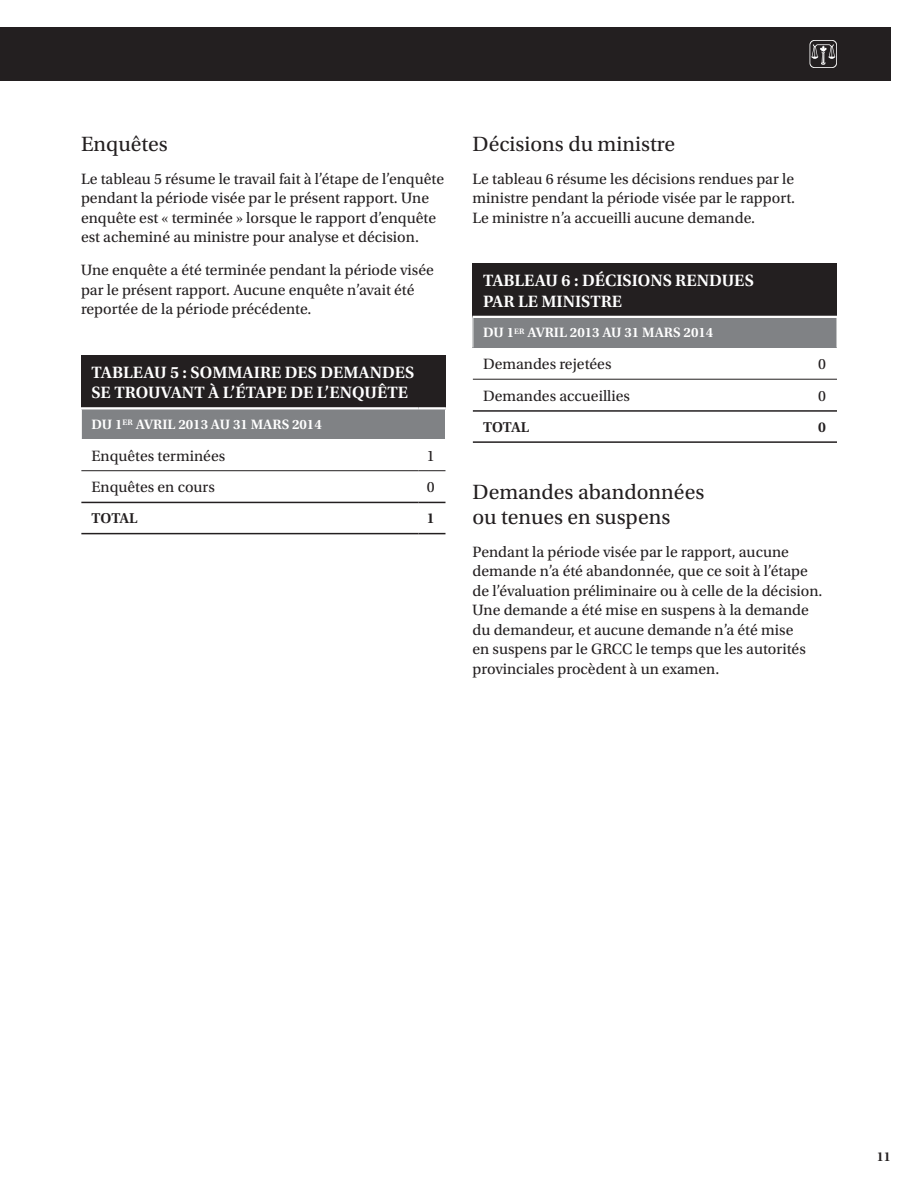
<style>
.page{position:relative;width:918px;height:1188px;background:#fff}
.page>*{position:absolute;margin:0;border:0;box-sizing:border-box;transform-origin:0 0}
.t1{font:21.75px/24.8px "Utopia Std";color:#231f20}
.header_1{font:600 17.25px/20.7px "Utopia Std";color:#fff}
.body_rows{font:15.75px/19.5px "Utopia Std";color:#231f20}
.footer_total_row{font:600 15px "Utopia Std";color:#231f20}
.header_2{font:600 14.25px "Utopia Std";color:#fff}
.t2{font:600 13.5px "Utopia Std";color:#231f20}
</style>
<div class="page">
<div style="left:0;top:27px;width:891px;height:54px;background:#231f20"></div>
<svg style="left:810px;top:40px;width:27px;height:28px"></svg>
<hr style="left:0;top:27px;width:1px;height:54px;background:#8a8c8f">
<div style="left:81px;top:355px;width:364px;height:53px;background:#231f20"></div>
<div style="left:81px;top:408px;width:364px;height:31px;background:#808285"></div>
<hr style="left:81px;top:470px;width:337px;height:1px;background:#231f20">
<svg style="left:418px;top:470px;width:27px;height:1px"></svg>
<svg style="left:418px;top:502px;width:27px;height:1px"></svg>
<svg style="left:418px;top:533px;width:27px;height:1px"></svg>
<hr style="left:81px;top:407px;width:337px;height:2px;background:#fff">
<hr style="left:418px;top:407px;width:28px;height:2px;background:#fff">
<hr style="left:81px;top:409px;width:1px;height:30px;background:#fff">
<hr style="left:81px;top:502px;width:337px;height:1px;background:#231f20">
<hr style="left:81px;top:533px;width:337px;height:1px;background:#231f20">
<div style="left:473px;top:263px;width:364px;height:54px;background:#231f20"></div>
<div style="left:473px;top:317px;width:364px;height:30px;background:#808285"></div>
<hr style="left:473px;top:379px;width:337px;height:1px;background:#231f20">
<svg style="left:810px;top:379px;width:27px;height:1px"></svg>
<hr style="left:810px;top:410px;width:27px;height:2px;background:#231f20">
<hr style="left:810px;top:441px;width:27px;height:2px;background:#231f20">
<hr style="left:472px;top:316px;width:338px;height:2px;background:#fff">
<hr style="left:810px;top:316px;width:27px;height:2px;background:#fff">
<svg style="left:472px;top:318px;width:1px;height:29px"></svg>
<hr style="left:473px;top:410px;width:337px;height:2px;background:#231f20">
<hr style="left:473px;top:441px;width:337px;height:2px;background:#231f20">
<h3 class="t1" style="left:81px;top:132px;width:88px">Enquêtes</h3>
<p class="body_rows" style="left:81px;top:169px;width:365px">Le tableau 5 résume le travail fait à l’étape de l’enquête pendant la période visée par le présent rapport. Une enquête est « terminée » lorsque le rapport d’enquête est acheminé au ministre pour analyse et décision.</p>
<p class="body_rows" style="left:81px;top:261px;width:354px">Une enquête a été terminée pendant la période visée par le présent rapport. Aucune enquête n’avait été reportée de la période précédente.</p>
<p class="header_1" style="left:92px;top:362px;width:324px">TABLEAU 5 : SOMMAIRE DES DEMANDES<br>SE TROUVANT À L’ÉTAPE DE L’ENQUÊTE</p>
<p class="header_2" style="left:92px;top:416px;width:232px">DU 1<sup>ER</sup> AVRIL 2013 AU 31 MARS 2014</p>
<p class="body_rows" style="left:92px;top:446px;width:135px">Enquêtes terminées</p>
<p class="body_rows" style="left:427px;top:446px;width:9px">1</p>
<p class="body_rows" style="left:92px;top:478px;width:125px">Enquêtes en cours</p>
<p class="body_rows" style="left:427px;top:478px;width:9px">0</p>
<p class="footer_total_row" style="left:92px;top:510px;width:48px">TOTAL</p>
<p class="footer_total_row" style="left:427px;top:510px;width:9px">1</p>
<h3 class="t1" style="left:472px;top:132px;width:204px">Décisions du ministre</h3>
<p class="body_rows" style="left:472px;top:169px;width:324px;text-align:justify">Le tableau 6 résume les décisions rendues par le ministre pendant la période visée par le rapport.<br>Le ministre n’a accueilli aucune demande.</p>
<p class="header_1" style="left:483px;top:270px;width:272px">TABLEAU 6 : DÉCISIONS RENDUES<br>PAR LE MINISTRE</p>
<p class="header_2" style="left:483px;top:325px;width:232px">DU 1<sup>ER</sup> AVRIL 2013 AU 31 MARS 2014</p>
<p class="body_rows" style="left:483px;top:355px;width:130px">Demandes rejetées</p>
<p class="body_rows" style="left:818px;top:355px;width:9px">0</p>
<p class="body_rows" style="left:483px;top:386px;width:149px">Demandes accueillies</p>
<p class="body_rows" style="left:818px;top:386px;width:9px">0</p>
<p class="footer_total_row" style="left:483px;top:419px;width:48px">TOTAL</p>
<p class="footer_total_row" style="left:818px;top:419px;width:9px">0</p>
<h3 class="t1" style="left:472px;top:480px;width:233px">Demandes abandonnées ou tenues en suspens</h3>
<p class="body_rows" style="left:472px;top:542px;width:352px">Pendant la période visée par le rapport, aucune demande n’a été abandonnée, que ce soit à l’étape de l’évaluation préliminaire ou à celle de la décision.<br>Une demande a été mise en suspens à la demande du demandeur, et aucune demande n’a été mise<br>en suspens par le GRCC le temps que les autorités provinciales procèdent à un examen.</p>
<p class="t2" style="left:877px;top:1149px;width:16px">11</p>
</div>
